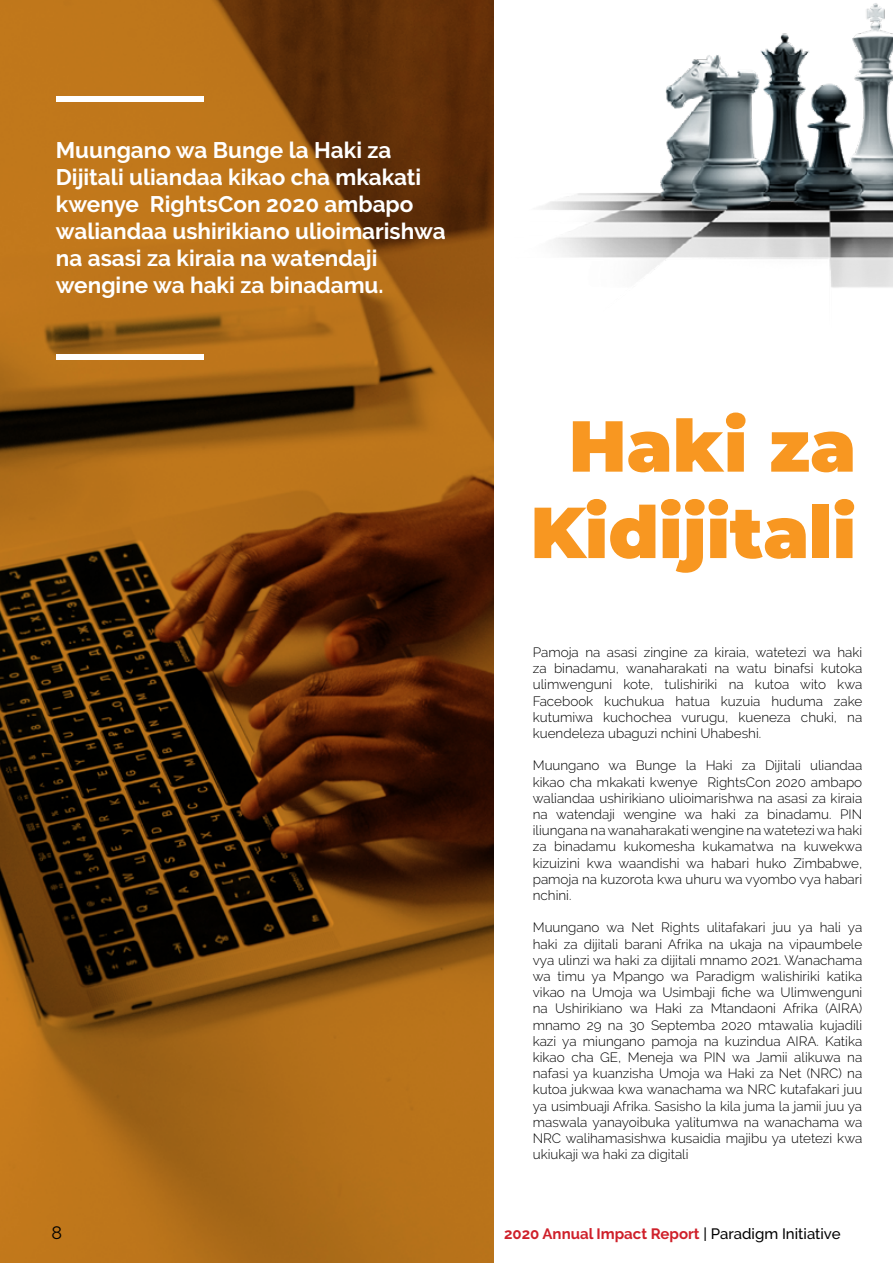
<style>
.page{position:relative;width:893px;height:1263px;background:#fff}
.page>*{position:absolute;margin:0;border:0;box-sizing:border-box;transform-origin:0 0}
.t1{font:900 72px/86.4px "Montserrat";color:#f89721;text-align:center}
.t2{font:700 22.5px/27px "Raleway";color:#fff}
.t3{font:18px "Raleway";color:#000}
.t4{font:700 15px "Raleway";color:#cf202a}
.t5{font:300 13.5px/16.2px "Raleway";color:#000;text-align:justify}
.s1{font-weight:500;color:#000}
</style>
<div class="page">
<img style="left:0;top:0;width:493px;height:1263px">
<img style="left:541px;top:3px;width:352px;height:285px">
<div style="left:56px;top:96px;width:148px;height:6px;background:#fff"></div>
<div style="left:56px;top:354px;width:148px;height:6px;background:#fff"></div>
<h2 class="t2" style="left:56px;top:136px;width:391px">Muungano wa Bunge la Haki za<br>Dijitali uliandaa kikao cha mkakati kwenye RightsCon 2020 ambapo waliandaa ushirikiano ulioimarishwa na asasi za kiraia na watendaji wengine wa haki za binadamu.</h2>
<h3 class="t3" style="left:51px;top:1222px;width:12px">8</h3>
<h1 class="t1" style="left:530px;top:398px;width:327px">Haki za<br>Kidijitali</h1>
<p class="t5" style="left:533px;top:644px;width:331px">Pamoja na asasi zingine za kiraia, watetezi wa haki za binadamu, wanaharakati na watu binafsi kutoka ulimwenguni kote, tulishiriki na kutoa wito kwa Facebook kuchukua hatua kuzuia huduma zake kutumiwa kuchochea vurugu, kueneza chuki, na kuendeleza ubaguzi nchini Uhabeshi.</p>
<p class="t5" style="left:533px;top:757px;width:331px">Muungano wa Bunge la Haki za Dijitali uliandaa kikao cha mkakati kwenye RightsCon 2020 ambapo waliandaa ushirikiano ulioimarishwa na asasi za kiraia na watendaji wengine wa haki za binadamu. PIN iliungana na wanaharakati wengine na watetezi wa haki za binadamu kukomesha kukamatwa na kuwekwa kizuizini kwa waandishi wa habari huko Zimbabwe, pamoja na kuzorota kwa uhuru wa vyombo vya habari nchini.</p>
<p class="t5" style="left:533px;top:919px;width:331px">Muungano wa Net Rights ulitafakari juu ya hali ya haki za dijitali barani Afrika na ukaja na vipaumbele vya ulinzi wa haki za dijitali mnamo 2021. Wanachama wa timu ya Mpango wa Paradigm walishiriki katika vikao na Umoja wa Usimbaji fiche wa Ulimwenguni na Ushirikiano wa Haki za Mtandaoni Afrika (AIRA) mnamo 29 na 30 Septemba 2020 mtawalia kujadili kazi ya miungano pamoja na kuzindua AIRA. Katika kikao cha GE, Meneja wa PIN wa Jamii alikuwa na nafasi ya kuanzisha Umoja wa Haki za Net (NRC) na kutoa jukwaa kwa wanachama wa NRC kutafakari juu ya usimbuaji Afrika. Sasisho la kila juma la jamii juu ya maswala yanayoibuka yalitumwa na wanachama wa NRC walihamasishwa kusaidia majibu ya utetezi kwa ukiukaji wa haki za digitali</p>
<p class="t4" style="left:504px;top:1225px;width:338px">2020 Annual Impact Report <span class="s1">| Paradigm Initiative</span></p>
</div>
